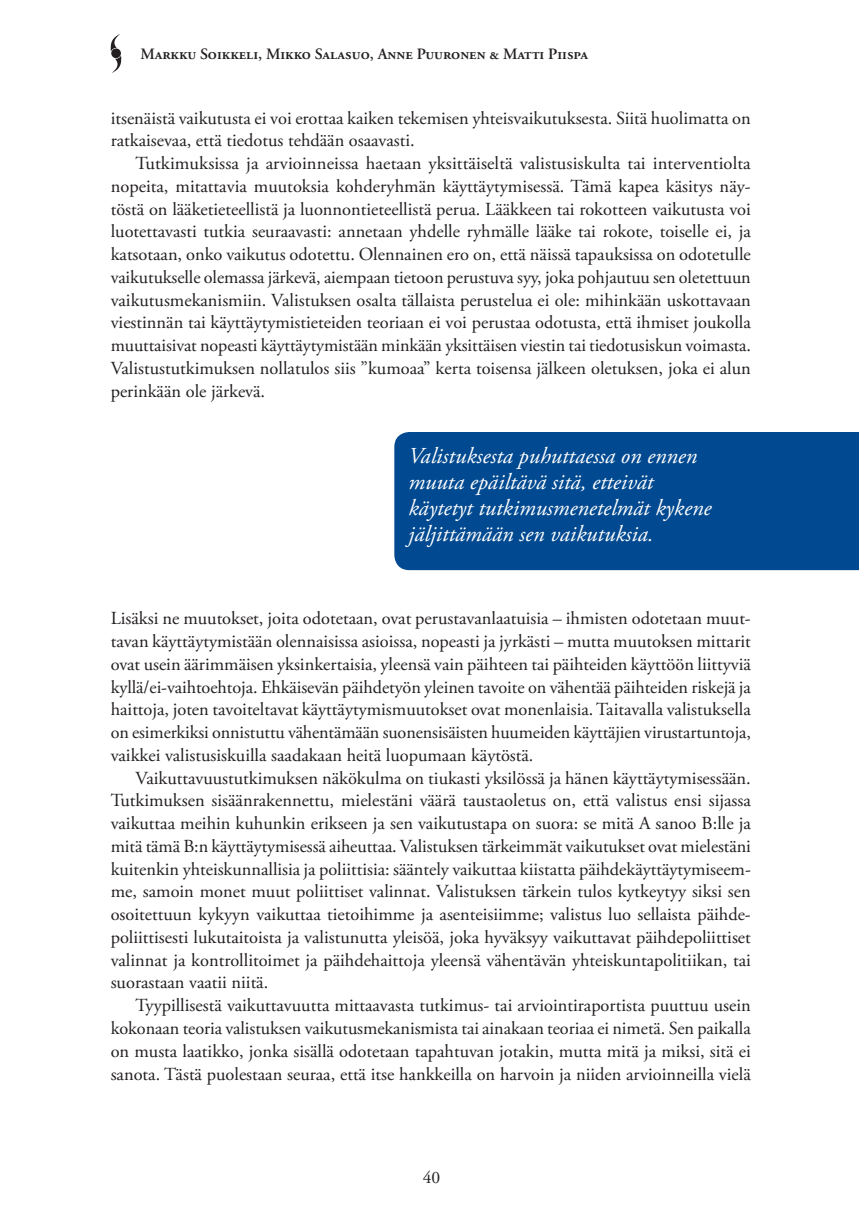
<style>
.page{position:relative;width:859px;height:1222px;background:#fff}
.page>*{position:absolute;margin:0;border:0;box-sizing:border-box;transform-origin:0 0}
.t1{font:italic 22.75px/26.2px "Adobe Garamond Pro";color:#fff}
.t2{font:18.38px/22.8px "Adobe Garamond Pro";color:#231f20;text-align:justify}
.t3{font:17.5px "Adobe Garamond Pro";color:#231f20}
.t4{font:600 15.75px "Adobe Garamond Pro";color:#231f20}
</style>
<div class="page">
<svg style="left:111px;top:34px;width:10px;height:39px"></svg>
<div style="left:111px;top:48px;width:10px;height:10px;background:#231f20;border-radius:50%"></div>
<div style="left:394px;top:432px;width:465px;height:138px;background:#014990"></div>
<p class="t4" style="left:140px;top:47px;width:449px">Markku Soikkeli, Mikko Salasuo, Anne Puuronen &amp; Matti Piispa</p>
<p class="t2" style="left:111px;top:108px;width:641px">itsenäistä vaikutusta ei voi erottaa kaiken tekemisen yhteisvaikutuksesta. Siitä huolimatta on ratkaisevaa, että tiedotus tehdään osaavasti.</p>
<p class="t2" style="left:111px;top:153px;width:642px;text-indent:25px">Tutkimuksissa ja arvioinneissa haetaan yksittäiseltä valistusiskulta tai interventiolta nopeita, mitattavia muutoksia kohderyhmän käyttäytymisessä. Tämä kapea käsitys näy&shy;töstä on lääketieteellistä ja luonnontieteellistä perua. Lääkkeen tai rokotteen vaikutusta voi luotettavasti tutkia seuraavasti: annetaan yhdelle ryhmälle lääke tai rokote, toiselle ei, ja katsotaan, onko vaikutus odotettu. Olennainen ero on, että näissä tapauksissa on odotetulle vaikutukselle olemassa järkevä, aiempaan tietoon perustuva syy, joka pohjautuu sen oletettuun vaikutusmekanismiin. Valistuksen osalta tällaista perustelua ei ole: mihinkään uskottavaan viestinnän tai käyttäytymistieteiden teoriaan ei voi perustaa odotusta, että ihmiset joukolla muuttaisivat nopeasti käyttäytymistään minkään yksittäisen viestin tai tiedotusiskun voimasta.<br>Valistustutkimuksen nollatulos siis ”kumoaa” kerta toisensa jälkeen oletuksen, joka ei alun perinkään ole järkevä.</p>
<p class="t1" style="left:408px;top:444px;width:304px">Valistuksesta puhuttaessa on ennen muuta epäiltävä sitä, etteivät käytetyt tutkimusmenetelmät kykene jäljittämään sen vaikutuksia.</p>
<p class="t2" style="left:111px;top:608px;width:641px">Lisäksi ne muutokset, joita odotetaan, ovat perustavanlaatuisia – ihmisten odotetaan muut&shy;tavan käyttäytymistään olennaisissa asioissa, nopeasti ja jyrkästi – mutta muutoksen mittarit ovat usein äärimmäisen yksinkertaisia, yleensä vain päihteen tai päihteiden käyttöön liittyviä kyllä/ei-vaihtoehtoja. Ehkäisevän päihdetyön yleinen tavoite on vähentää päihteiden riskejä ja haittoja, joten tavoiteltavat käyttäytymismuutokset ovat monenlaisia. Taitavalla valistuksella on esimerkiksi onnistuttu vähentämään suonensisäisten huumeiden käyttäjien virustartuntoja, vaikkei valistusiskuilla saadakaan heitä luopumaan käytöstä.</p>
<p class="t2" style="left:111px;top:768px;width:641px;text-indent:25px">Vaikuttavuustutkimuksen näkökulma on tiukasti yksilössä ja hänen käyttäytymisessään.<br>Tutkimuksen sisäänrakennettu, mielestäni väärä taustaoletus on, että valistus ensi sijassa vaikuttaa meihin kuhunkin erikseen ja sen vaikutustapa on suora: se mitä A sanoo B:lle ja mitä tämä B:n käyttäytymisessä aiheuttaa. Valistuksen tärkeimmät vaikutukset ovat mielestäni kuitenkin yhteiskunnallisia ja poliittisia: sääntely vaikuttaa kiistatta päihdekäyttäytymiseem&shy;me, samoin monet muut poliittiset valinnat. Valistuksen tärkein tulos kytkeytyy siksi sen osoitettuun kykyyn vaikuttaa tietoihimme ja asenteisiimme; valistus luo sellaista päihde&shy;poliittisesti lukutaitoista ja valistunutta yleisöä, joka hyväksyy vaikuttavat päihdepoliittiset valinnat ja kontrollitoimet ja päihdehaittoja yleensä vähentävän yhteiskuntapolitiikan, tai suorastaan vaatii niitä.</p>
<p class="t2" style="left:111px;top:995px;width:641px;text-indent:25px">Tyypillisestä vaikuttavuutta mittaavasta tutkimus- tai arviointiraportista puuttuu usein kokonaan teoria valistuksen vaikutusmekanismista tai ainakaan teoriaa ei nimetä. Sen paikalla on musta laatikko, jonka sisällä odotetaan tapahtuvan jotakin, mutta mitä ja miksi, sitä ei sanota. Tästä puolestaan seuraa, että itse hankkeilla on harvoin ja niiden arvioinneilla vielä</p>
<p class="t3" style="left:423px;top:1170px;width:19px">40</p>
</div>
